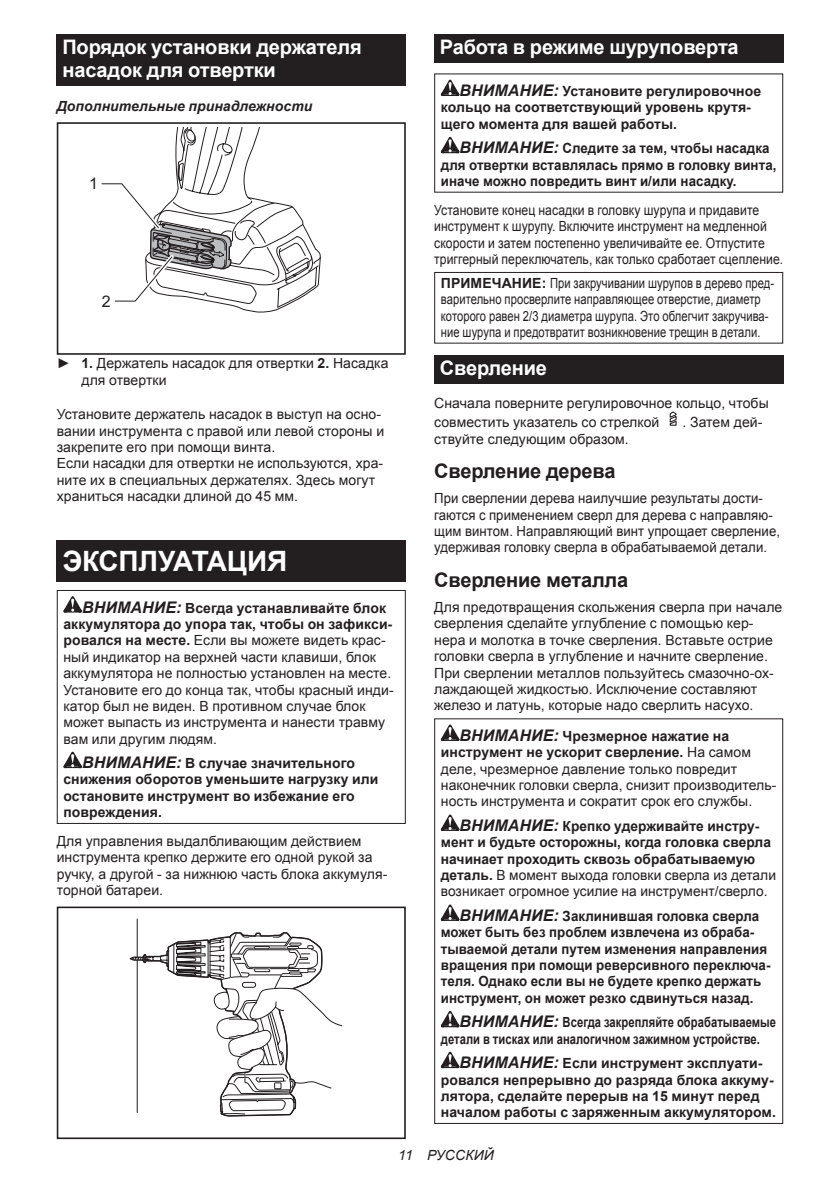
<style>
.page{position:relative;width:840px;height:1191px;background:#fff}
.page>*{position:absolute;margin:0;border:0;box-sizing:border-box;transform-origin:0 0}
.t1{font:700 28px "Arial";letter-spacing:-.01em;color:#fff}
.t2{font:700 20px/23.4px "Arial";letter-spacing:-.01em;color:#fff}
.t3{font:700 20px "Arial";letter-spacing:-.01em;color:#231f20}
.t4{font:16px "Arial";color:#231f20}
.t5{font:14px/16.4px "Arial";letter-spacing:.005em;color:#231f20}
.t6{font:700 14px/16.4px "Arial";letter-spacing:.005em;color:#231f20}
.t7{font:700 14px/16.4px "Arial";letter-spacing:.005em;color:#231f20;scale:.95 1}
.t8{font:14px/16.4px "Arial";letter-spacing:.005em;color:#231f20;scale:.8 1}
.t9{font:14px/16.4px "Arial";letter-spacing:.005em;color:#231f20;scale:.87 1}
.t10{font:14px/16.4px "Arial";letter-spacing:.005em;color:#231f20;scale:.94 1}
.t11{font:700 14px/16.4px "Arial";letter-spacing:.005em;color:#231f20;scale:.8 1}
.t12{font:italic 700 14px "Arial";letter-spacing:.005em;color:#231f20}
.t13{font:italic 14px "Arial";letter-spacing:.005em;color:#231f20}
.s1{font-weight:700}
.s2{font-weight:700;font-style:italic;font-size:16px}
.s3{font-style:italic;font-size:16px}
.s4{font-weight:400}
</style>
<div class="page">
<div style="left:57px;top:34px;width:348px;height:52px;background:#231f20"></div>
<div style="left:57px;top:122px;width:348px;height:233px;border:2px solid #231f20"></div>
<svg style="left:101px;top:128px;width:220px;height:185px"></svg>
<div style="left:57px;top:541px;width:348px;height:41px;background:#231f20"></div>
<svg style="left:63px;top:596px;width:19px;height:16px"></svg>
<svg style="left:63px;top:751px;width:19px;height:17px"></svg>
<div style="left:57px;top:590px;width:348px;height:234px;border:1px solid #231f20"></div>
<hr style="left:137px;top:919px;width:1px;height:193px;background:#231f20">
<svg style="left:129px;top:922px;width:214px;height:195px"></svg>
<div style="left:57px;top:1110px;width:73px;height:29px;background:#fff"></div>
<div style="left:57px;top:906px;width:348px;height:233px;border:2px solid #231f20"></div>
<div style="left:434px;top:34px;width:348px;height:29px;background:#231f20"></div>
<svg style="left:440px;top:80px;width:19px;height:16px"></svg>
<svg style="left:440px;top:137px;width:19px;height:16px"></svg>
<div style="left:434px;top:272px;width:348px;height:72px;border:1px solid #231f20"></div>
<div style="left:434px;top:355px;width:348px;height:28px;background:#231f20"></div>
<svg style="left:669px;top:411px;width:8px;height:15px"></svg>
<svg style="left:440px;top:724px;width:19px;height:17px"></svg>
<svg style="left:440px;top:814px;width:19px;height:17px"></svg>
<svg style="left:440px;top:904px;width:19px;height:17px"></svg>
<svg style="left:440px;top:1011px;width:19px;height:16px"></svg>
<svg style="left:440px;top:1051px;width:19px;height:17px"></svg>
<div style="left:434px;top:718px;width:348px;height:406px;border:1px solid #231f20"></div>
<h2 class="t2" style="left:62px;top:36px;width:300px">Порядок установки держателя насадок для отвертки</h2>
<p class="t12" style="left:57px;top:97px;width:257px">Дополнительные принадлежности</p>
<p class="t4" style="left:89px;top:173px;width:10px">1</p>
<p class="t4" style="left:102px;top:291px;width:10px">2</p>
<p class="t5" style="left:81px;top:355px;width:308px;text-indent:-25px">► <span class="s1">1.</span> Держатель насадок для отвертки <span class="s1">2.</span> Насадка для отвертки</p>
<p class="t5" style="left:57px;top:406px;width:329px">Установите держатель насадок в выступ на осно&shy;вании инструмента с правой или левой стороны и закрепите его при помощи винта.<br>Если насадки для отвертки не используются, хра&shy;ните их в специальных держателях. Здесь могут храниться насадки длиной до 45 мм.</p>
<h1 class="t1" style="left:62px;top:542px;width:226px">ЭКСПЛУАТАЦИЯ</h1>
<p class="t5" style="left:63px;top:599px;width:331px;text-indent:19px"><span class="s2">ВНИМАНИЕ:</span> <span class="s1">Всегда устанавливайте блок аккумулятора до упора так, чтобы он зафикси&shy;ровался на месте.</span> Если вы можете видеть крас&shy;ный индикатор на верхней части клавиши, блок аккумулятора не полностью установлен на месте.<br>Установите его до конца так, чтобы красный инди&shy;катор был не виден. В противном случае блок может выпасть из инструмента и нанести травму вам или другим людям.</p>
<p class="t6" style="left:63px;top:755px;width:316px;text-indent:19px"><span class="s3">ВНИМАНИЕ:</span> В случае значительного снижения оборотов уменьшите нагрузку или остановите инструмент во избежание его повреждения.</p>
<p class="t5" style="left:57px;top:833px;width:332px">Для управления выдалбливающим действием инструмента крепко держите его одной рукой за ручку, а другой - за нижнюю часть блока аккумуля&shy;торной батареи.</p>
<h2 class="t2" style="left:439px;top:36px;width:300px">Работа в режиме шуруповерта</h2>
<p class="t6" style="left:440px;top:83px;width:322px;text-indent:19px"><span class="s3">ВНИМАНИЕ:</span> Установите регулировочное кольцо на соответствующий уровень крутя&shy;щего момента для вашей работы.</p>
<p class="t7" style="left:440px;top:140px;width:354px;text-indent:19px"><span class="s3">ВНИМАНИЕ:</span> Следите за тем, чтобы насадка для отвертки вставлялась прямо в головку винта, иначе можно повредить винт и/или насадку.</p>
<p class="t9" style="left:434px;top:202px;width:402px">Установите конец насадки в головку шурупа и придавите инструмент к шурупу. Включите инструмент на медленной скорости и затем постепенно увеличивайте ее. Отпустите триггерный переключатель, как только сработает сцепление.</p>
<p class="t8" style="left:440px;top:275px;width:418px"><span class="s1">ПРИМЕЧАНИЕ:</span> При закручивании шурупов в дерево пред&shy;варительно просверлите направляющее отверстие, диаметр которого равен 2/3 диаметра шурупа. Это облегчит закручива&shy;ние шурупа и предотвратит возникновение трещин в детали.</p>
<h2 class="t2" style="left:439px;top:357px;width:109px">Сверление</h2>
<p class="t5" style="left:434px;top:394px;width:336px;line-height:18.8px">Сначала поверните регулировочное кольцо, чтобы совместить указатель со стрелкой</p>
<p class="t5" style="left:682px;top:414px;width:81px">. Затем дей-</p>
<p class="t5" style="left:434px;top:430px;width:196px">ствуйте следующим образом.</p>
<h2 class="t3" style="left:434px;top:458px;width:183px">Сверление дерева</h2>
<p class="t10" style="left:434px;top:490px;width:369px">При сверлении дерева наилучшие результаты дости&shy;гаются с применением сверл для дерева с направляю&shy;щим винтом. Направляющий винт упрощает сверление, удерживая головку сверла в обрабатываемой детали.</p>
<h2 class="t3" style="left:434px;top:567px;width:195px">Сверление металла</h2>
<p class="t5" style="left:434px;top:599px;width:349px">Для предотвращения скольжения сверла при начале сверления сделайте углубление с помощью кер&shy;нера и молотка в точке сверления. Вставьте острие головки сверла в углубление и начните сверление.<br>При сверлении металлов пользуйтесь смазочно-ох&shy;лаждающей жидкостью. Исключение составляют железо и латунь, которые надо сверлить насухо.</p>
<p class="t5" style="left:440px;top:728px;width:337px;text-indent:19px"><span class="s2">ВНИМАНИЕ:</span> <span class="s1">Чрезмерное нажатие на инструмент не ускорит сверление.</span> На самом деле, чрезмерное давление только повредит наконечник головки сверла, снизит производитель&shy;ность инструмента и сократит срок его службы.</p>
<p class="t6" style="left:440px;top:818px;width:336px;text-indent:19px"><span class="s3">ВНИМАНИЕ:</span> Крепко удерживайте инстру&shy;мент и будьте осторожны, когда головка сверла начинает проходить сквозь обрабатываемую деталь. <span class="s4">В момент выхода головки сверла из детали возникает огромное усилие на инструмент/сверло.</span></p>
<p class="t7" style="left:440px;top:908px;width:348px;text-indent:19px"><span class="s3">ВНИМАНИЕ:</span> Заклинившая головка сверла может быть без проблем извлечена из обраба&shy;тываемой детали путем изменения направления вращения при помощи реверсивного переключа&shy;теля. Однако если вы не будете крепко держать инструмент, он может резко сдвинуться назад.</p>
<p class="t11" style="left:440px;top:1014px;width:420px;text-indent:19px"><span class="s3">ВНИМАНИЕ:</span> Всегда закрепляйте обрабатываемые детали в тисках или аналогичном зажимном устройстве.</p>
<p class="t6" style="left:440px;top:1055px;width:336px;text-indent:19px"><span class="s3">ВНИМАНИЕ:</span> Если инструмент эксплуати&shy;ровался непрерывно до разряда блока аккуму&shy;лятора, сделайте перерыв на 15 минут перед началом работы с заряженным аккумулятором.</p>
<p class="t13" style="left:398px;top:1146px;width:97px">11 РУССКИЙ</p>
</div>
